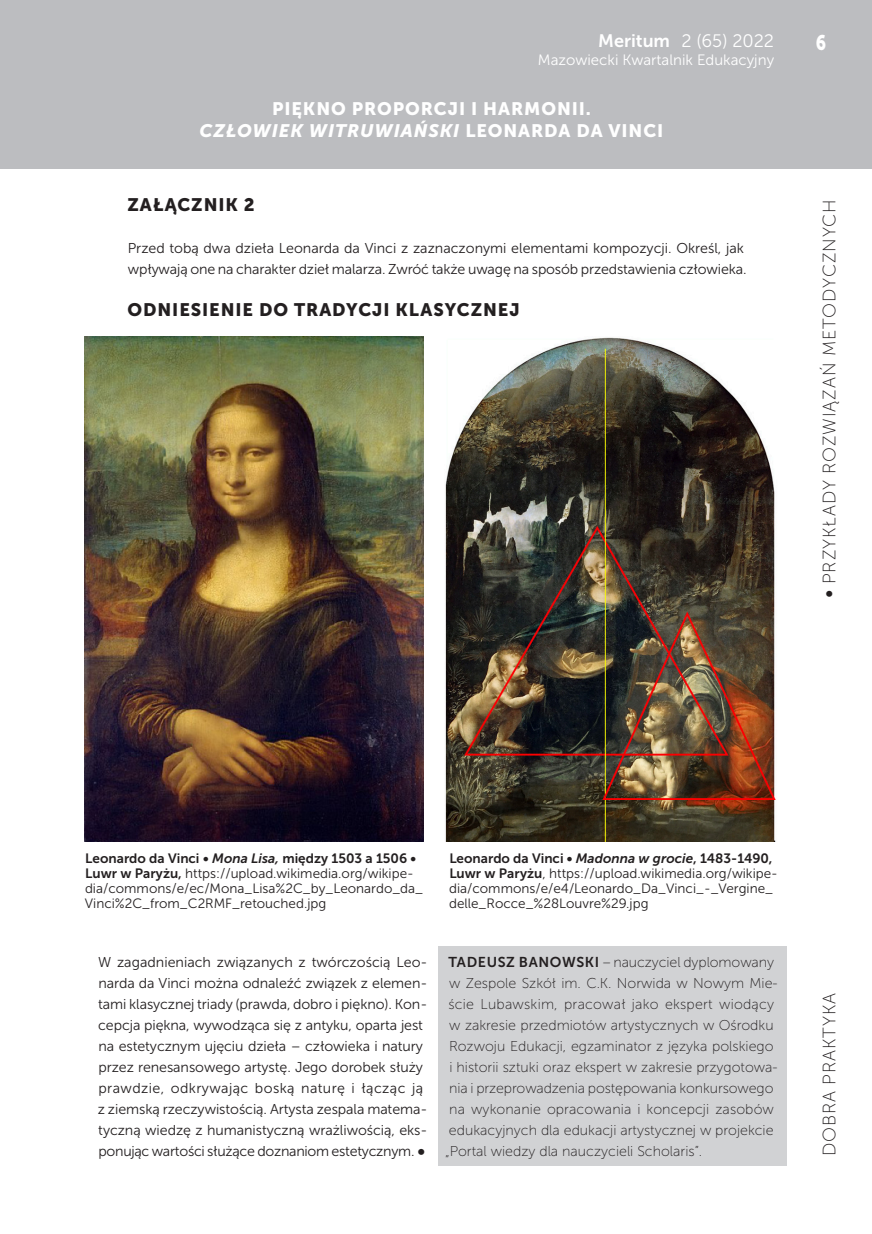
<style>
.page{position:relative;width:872px;height:1234px;background:#fff}
.page>*{position:absolute;margin:0;border:0;box-sizing:border-box;transform-origin:0 0}
.t1{font:21px "Museo Sans 900";color:#fff;scale:.8 1}
.t2{font:18px/21.6px "Museo Sans 900";letter-spacing:.05em;color:#fff;text-align:center}
.t3{font:18px "Museo Sans 100";letter-spacing:.05em;color:#231f20}
.ŚRÓDTYTUŁ_MERITUM_WE{font:18px "Museo Sans 900";letter-spacing:.05em;color:#231f20}
.t4{font:18px "Museo Sans 300";color:#fff}
.t5{font:15px "Museo Sans 300";color:#fff}
.PODSTAWOWY_MERITUM{font:14.25px/21px "Museo Sans 300";letter-spacing:-.005em;color:#231f20}
.PODSTAWOWY_MERITUM-2{font:14.25px/21px "Museo Sans 100";color:#231f20}
.PODSTAWOWY_MERITUM-3{font:13.5px/15px "Museo Sans 300";color:#231f20}
.s1{font-family:"Museo Sans 700"}
.s2{font-style:italic}
.s3{font-family:"Museo Sans 300";font-size:21px}
.s4{font-family:"Museo Sans 700";font-style:italic}
.s5{font-size:21px}
</style>
<div class="page">
<div style="left:0;top:0;width:872px;height:169px;background:#bcbdc0"></div>
<img style="left:85px;top:337px;width:338px;height:504px">
<img style="left:445px;top:337px;width:331px;height:504px">
<div style="left:439px;top:946px;width:348px;height:219px;background:#d1d2d4"></div>
<p class="t4" style="left:598px;top:31px;width:177px"><span class="s1">Meritum</span> 2 (65) 2022</p>
<p class="t5" style="left:538px;top:52px;width:238px">Mazowiecki Kwartalnik Edukacyjny</p>
<p class="t2" style="left:199px;top:98px;width:465px">PIĘKNO PROPORCJI I HARMONII.<br><span class="s2">CZŁOWIEK WITRUWIAŃSKI</span> LEONARDA DA VINCI</p>
<p class="ŚRÓDTYTUŁ_MERITUM_WE" style="left:127px;top:194px;width:129px">ZAŁĄCZNIK 2</p>
<p class="PODSTAWOWY_MERITUM" style="left:128px;top:237px;width:620px">Przed tobą dwa dzieła Leonarda da Vinci z zaznaczonymi elementami kompozycji. Określ, jak wpływają one na charakter dzieł malarza. Zwróć także uwagę na sposób przedstawienia człowieka.</p>
<p class="ŚRÓDTYTUŁ_MERITUM_WE" style="left:127px;top:299px;width:394px">ODNIESIENIE DO TRADYCJI KLASYCZNEJ</p>
<h1 class="t1" style="left:815px;top:30px;width:14px">6</h1>
<p class="t3" style="left:820px;top:597px;width:400px;rotate:-90deg"><span class="s3">•</span> PRZYKŁADY ROZWIĄZAŃ METODYCZNYCH</p>
<p class="PODSTAWOWY_MERITUM-3" style="left:85px;top:851px;width:340px"><span class="s1">Leonardo da Vinci</span> <span class="s4">• Mona Lisa,</span> <span class="s1">między 1503 a 1506 • Luwr w Paryżu,</span> https://upload.wikimedia.org/wikipe&shy;dia/commons/e/ec/Mona_Lisa%2C_by_Leonardo_da_ Vinci%2C_from_C2RMF_retouched.jpg</p>
<p class="PODSTAWOWY_MERITUM-3" style="left:449px;top:851px;width:330px"><span class="s1">Leonardo da Vinci •</span> <span class="s4">Madonna w grocie</span><span class="s1">, 1483-1490, Luwr w Paryżu</span>, https://upload.wikimedia.org/wikipe&shy;dia/commons/e/e4/Leonardo_Da_Vinci_-_Vergine_ delle_Rocce_%28Louvre%29.jpg</p>
<p class="PODSTAWOWY_MERITUM" style="left:98px;top:951px;width:331px">W zagadnieniach związanych z twórczością Leo&shy;narda da Vinci można odnaleźć związek z elemen&shy;tami klasycznej triady (prawda, dobro i piękno). Kon&shy;cepcja piękna, wywodząca się z antyku, oparta jest na estetycznym ujęciu dzieła – człowieka i natury przez renesansowego artystę. Jego dorobek służy prawdzie, odkrywając boską naturę i łącząc ją z ziemską rzeczywistością. Artysta zespala matema&shy;tyczną wiedzę z humanistyczną wrażliwością, eks&shy;ponując wartości służące doznaniom estetycznym. <span class="s5">•</span></p>
<p class="PODSTAWOWY_MERITUM-2" style="left:445px;top:951px;width:334px"><span class="s1">TADEUSZ BANOWSKI</span> – nauczyciel dyplomowany w Zespole Szkół im. C.K. Norwida w Nowym Mie&shy;ście Lubawskim, pracował jako ekspert wiodący w zakresie przedmiotów artystycznych w Ośrodku Rozwoju Edukacji, egzaminator z języka polskiego<br>i historii sztuki oraz ekspert w zakresie przygotowa&shy;nia i przeprowadzenia postępowania konkursowego na wykonanie opracowania i koncepcji zasobów edukacyjnych dla edukacji artystycznej w projekcie „Portal wiedzy dla nauczycieli Scholaris”.</p>
<p class="t3" style="left:820px;top:1156px;width:165px;rotate:-90deg">DOBRA PRAKTYKA</p>
</div>
